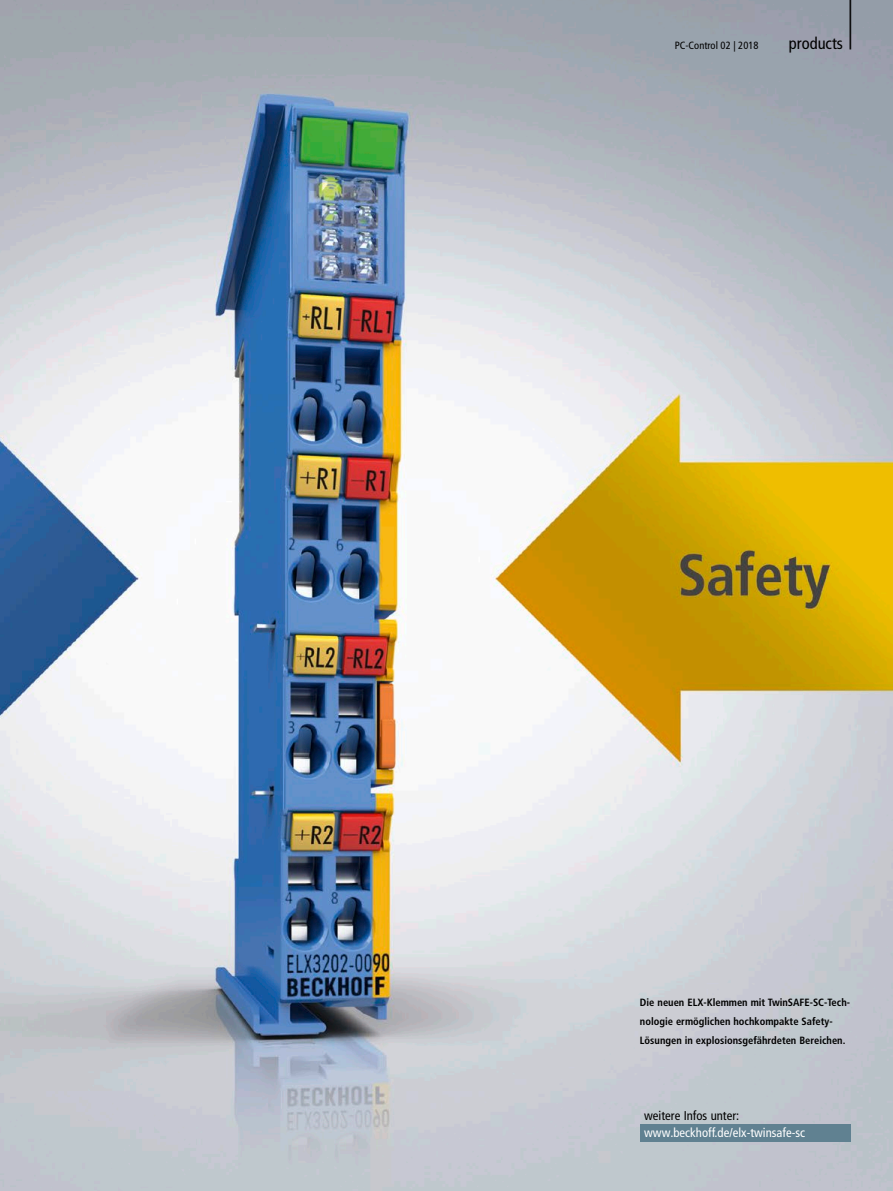
<style>
.page{position:relative;width:893px;height:1191px;background:#fff}
.page>*{position:absolute;margin:0;border:0;box-sizing:border-box;transform-origin:0 0}
.t1{font:300 condensed 61.8px "Frutiger LT Pro";color:#000;scale:.49 1}
.t2{font:condensed 16.5px "Frutiger LT Pro";color:#000}
.t3{font:condensed 12.75px "Frutiger LT Pro";color:#fff}
.t4{font:condensed 12.75px "Frutiger LT Pro";color:#000}
.t5{font:700 condensed 10.5px/19.2px "Frutiger LT Pro";color:#000}
.t6{font:condensed 10.5px "Frutiger LT Pro";color:#000}
</style>
<div class="page">
<img style="left:0;top:0;width:893px;height:1191px">
<div style="left:640px;top:1124px;width:210px;height:17px;background:#608191"></div>
<h1 class="t1" style="left:847px;top:-23px;width:15px">|</h1>
<p class="t6" style="left:675px;top:39px;width:85px">PC-Control 02 | 2018</p>
<h2 class="t2" style="left:789px;top:34px;width:56px">products</h2>
<p class="t5" style="left:640px;top:992px;width:212px">Die neuen ELX-Klemmen mit TwinSAFE-SC-Tech&shy;nologie ermöglichen hochkompakte Safety-<br>Lösungen in explosionsgefährdeten Bereichen.</p>
<p class="t4" style="left:644px;top:1108px;width:97px">weitere Infos unter:</p>
<p class="t3" style="left:644px;top:1125px;width:162px">www.beckhoff.de/elx-twinsafe-sc</p>
</div>
